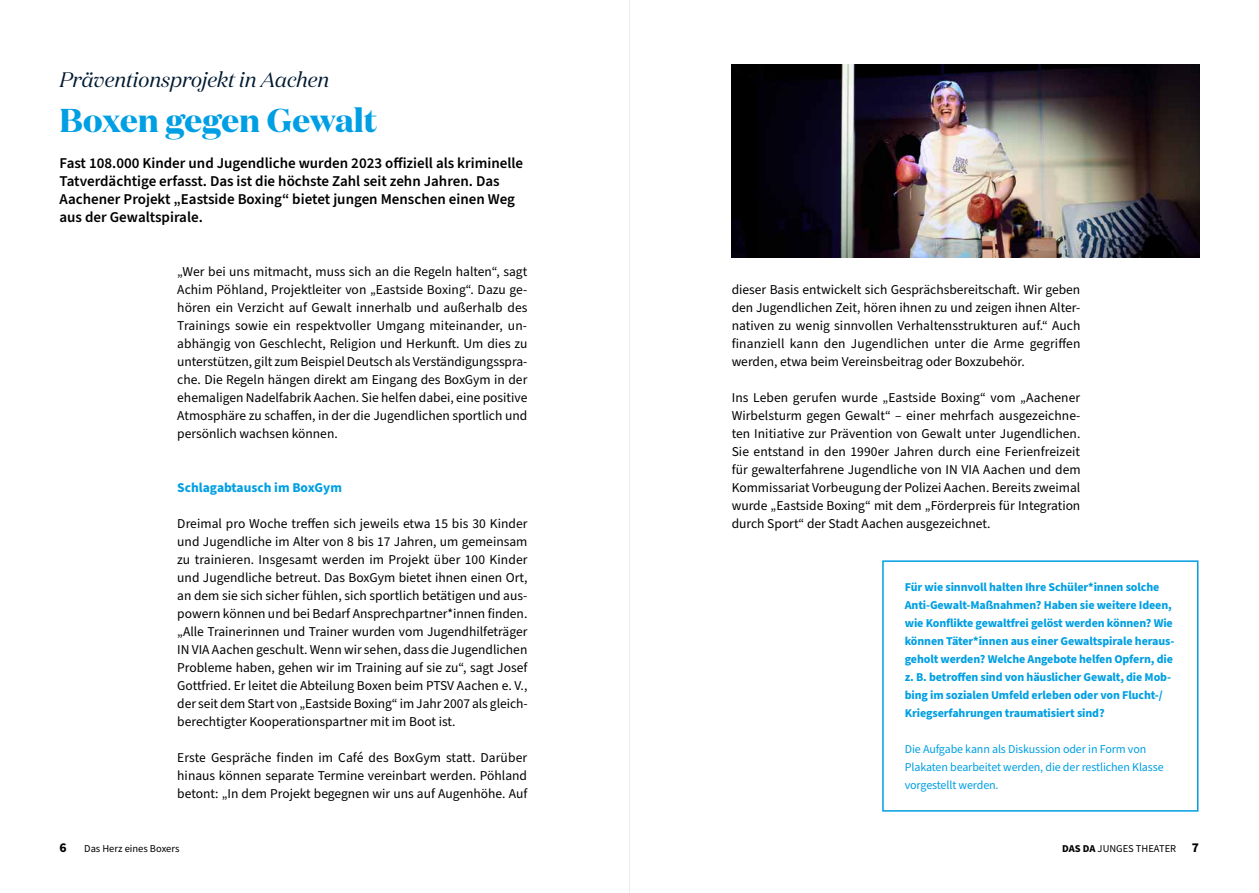
<style>
.page{position:relative;width:1259px;height:893px;background:#fff}
.page>*{position:absolute;margin:0;border:0;box-sizing:border-box;transform-origin:0 0}
.t1{font:700 33px "Domaine Display";color:#009fe3}
.t2{font:italic 21px "Domaine Display";color:#001931}
.t3{font:600 15px/18px "Source Sans Pro";color:#000}
.t4{font:13.5px/18px "Source Sans Pro";color:#000;text-align:justify}
.t5{font:700 13.5px "Source Sans Pro";color:#009fe3}
.t6{font:700 13.5px "Source Sans Pro";color:#000}
.t7{font:700 12px/18px "Source Sans Pro";letter-spacing:-.01em;color:#009fe3}
.t8{font:12px/18px "Source Sans Pro";letter-spacing:-.01em;color:#009fe3}
.t9{font:10.5px "Source Sans Pro";color:#000}
.s1{font-weight:700}
.s2{font-weight:700;font-size:13.5px}
</style>
<div class="page">
<img style="left:732px;top:64px;width:467px;height:194px">
<div style="left:882px;top:560px;width:316px;height:252px;background:#fff;border:2px solid #009fe3"></div>
<hr style="left:629px;top:0;width:1px;height:893px;background:#ededed">
<h2 class="t2" style="left:60px;top:66px;width:271px">Präventionsprojekt in Aachen</h2>
<h1 class="t1" style="left:60px;top:98px;width:319px">Boxen gegen Gewalt</h1>
<p class="t3" style="left:60px;top:154px;width:465px">Fast 108.000 Kinder und Jugendliche wurden 2023 offiziell als kriminelle Tatverdächtige erfasst. Das ist die höchste Zahl seit zehn Jahren. Das Aachener Projekt „Eastside Boxing“ bietet jungen Menschen einen Weg aus der Gewaltspirale.</p>
<p class="t4" style="left:177px;top:262px;width:352px">„Wer bei uns mitmacht, muss sich an die Regeln halten“, sagt Achim Pöhland, Projektleiter von „Eastside Boxing“. Dazu ge&shy;hören ein Verzicht auf Gewalt innerhalb und außerhalb des Trainings sowie ein respektvoller Umgang miteinander, un&shy;abhängig von Geschlecht, Religion und Herkunft. Um dies zu unterstützen, gilt zum Beispiel Deutsch als Verständigungsspra&shy;che. Die Regeln hängen direkt am Eingang des BoxGym in der ehemaligen Nadelfabrik Aachen. Sie helfen dabei, eine positive Atmosphäre zu schaffen, in der die Jugendlichen sportlich und persönlich wachsen können.</p>
<p class="t5" style="left:177px;top:478px;width:166px">Schlagabtausch im BoxGym</p>
<p class="t4" style="left:177px;top:514px;width:352px">Dreimal pro Woche treffen sich jeweils etwa 15 bis 30 Kinder und Jugendliche im Alter von 8 bis 17 Jahren, um gemeinsam zu trainieren. Insgesamt werden im Projekt über 100 Kinder und Jugendliche betreut. Das BoxGym bietet ihnen einen Ort, an dem sie sich sicher fühlen, sich sportlich betätigen und aus&shy;powern können und bei Bedarf Ansprechpartner*innen finden. „Alle Trainerinnen und Trainer wurden vom Jugendhilfeträger IN VIA Aachen geschult. Wenn wir sehen, dass die Jugendlichen Probleme haben, gehen wir im Training auf sie zu“, sagt Josef Gottfried. Er leitet die Abteilung Boxen beim PTSV Aachen e. V., der seit dem Start von „Eastside Boxing“ im Jahr 2007 als gleich&shy;berechtigter Kooperationspartner mit im Boot ist.</p>
<p class="t4" style="left:177px;top:748px;width:351px">Erste Gespräche finden im Café des BoxGym statt. Darüber hinaus können separate Termine vereinbart werden. Pöhland betont: „In dem Projekt begegnen wir uns auf Augenhöhe. Auf</p>
<p class="t4" style="left:731px;top:280px;width:350px">dieser Basis entwickelt sich Gesprächsbereitschaft. Wir geben den Jugendlichen Zeit, hören ihnen zu und zeigen ihnen Alter&shy;nativen zu wenig sinnvollen Verhaltensstrukturen auf.“ Auch finanziell kann den Jugendlichen unter die Arme gegriffen werden, etwa beim Vereinsbeitrag oder Boxzubehör.</p>
<p class="t4" style="left:731px;top:388px;width:350px">Ins Leben gerufen wurde „Eastside Boxing“ vom „Aachener Wirbelsturm gegen Gewalt“ – einer mehrfach ausgezeichne&shy;ten Initiative zur Prävention von Gewalt unter Jugendlichen.<br>Sie entstand in den 1990er Jahren durch eine Ferienfreizeit für gewalterfahrene Jugendliche von IN VIA Aachen und dem Kommissariat Vorbeugung der Polizei Aachen. Bereits zweimal wurde „Eastside Boxing“ mit dem „Förderpreis für Integration durch Sport“ der Stadt Aachen ausgezeichnet.</p>
<p class="t7" style="left:904px;top:578px;width:271px">Für wie sinnvoll halten Ihre Schüler*innen solche Anti-Gewalt-Maßnahmen? Haben sie weitere Ideen, wie Konflikte gewaltfrei gelöst werden können? Wie können Täter*innen aus einer Gewaltspirale heraus&shy;geholt werden? Welche Angebote helfen Opfern, die z. B. betroffen sind von häuslicher Gewalt, die Mob&shy;bing im sozialen Umfeld erleben oder von Flucht-/ Kriegserfahrungen traumatisiert sind?</p>
<p class="t8" style="left:904px;top:740px;width:260px">Die Aufgabe kann als Diskussion oder in Form von<br>Plakaten bearbeitet werden, die der restlichen Klasse vorgestellt werden.</p>
<p class="t6" style="left:60px;top:838px;width:9px">6</p>
<p class="t9" style="left:84px;top:841px;width:97px">Das Herz eines Boxers</p>
<p class="t9" style="left:1062px;top:841px;width:138px"><span class="s1">DAS DA</span> JUNGES THEATER <span class="s2">7</span></p>
</div>
